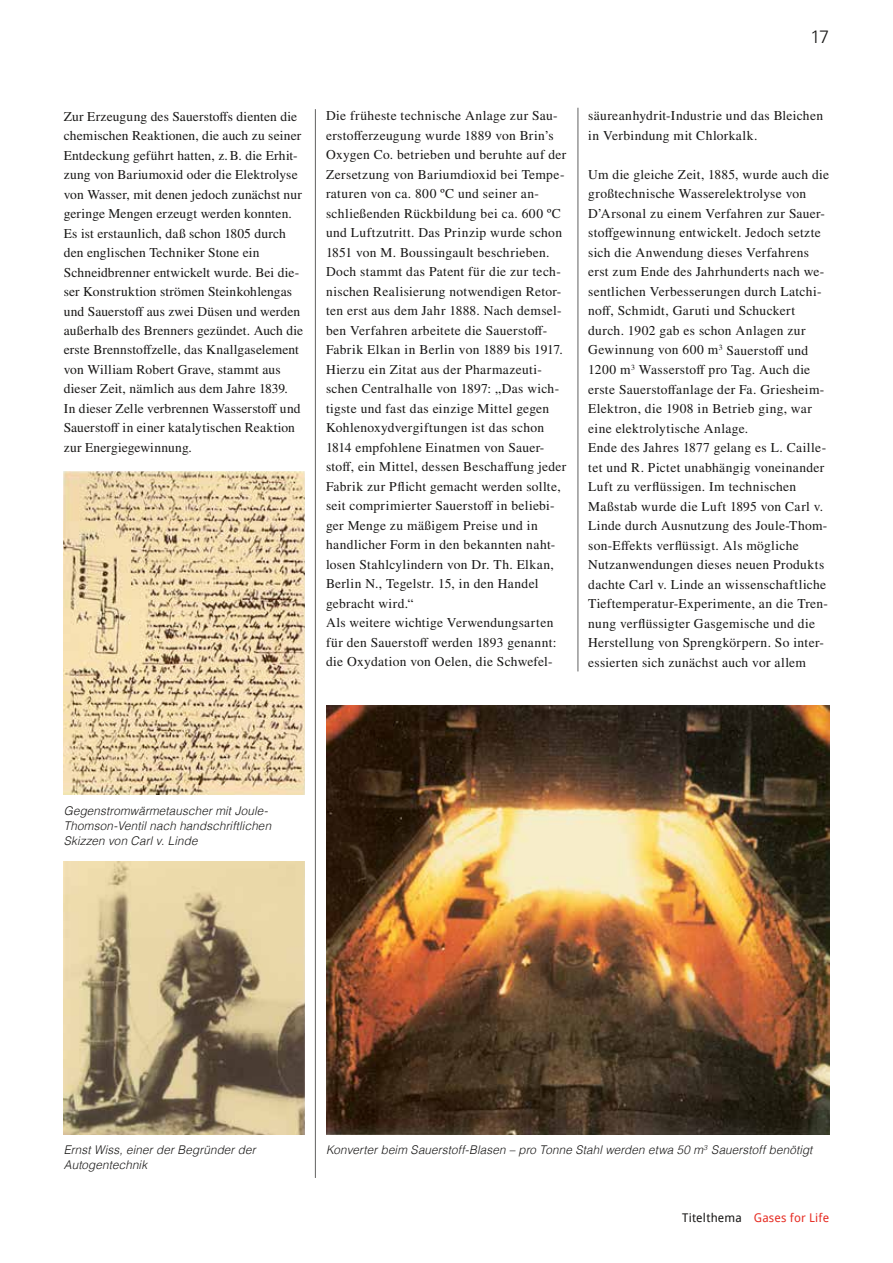
<style>
.page{position:relative;width:893px;height:1263px;background:#fff}
.page>*{position:absolute;margin:0;border:0;box-sizing:border-box;transform-origin:0 0}
.t1{font:300 18px "Univers CE";color:#181716}
.t2{font:13.5px/19.5px "STIX General";letter-spacing:.02em;color:#181716}
.t3{font:italic 300 12px/15px "Helvetica";letter-spacing:.015em;color:#181716}
.t4{font:12px "Droid Sans";letter-spacing:.02em;color:#e62d24}
.s1{color:#181716}
</style>
<div class="page">
<hr style="left:315px;top:109px;width:1px;height:1069px;background:#626261">
<hr style="left:578px;top:108px;width:1px;height:563px;background:#626261">
<img style="left:64px;top:472px;width:241px;height:323px">
<img style="left:64px;top:862px;width:241px;height:273px">
<img style="left:326px;top:706px;width:503px;height:429px">
<h1 class="t1" style="left:810px;top:26px;width:20px">17</h1>
<p class="t2" style="left:64px;top:107px;width:241px">Zur Erzeugung des Sauerstoffs dienten die chemischen Reaktionen, die auch zu seiner Entdeckung geführt hatten, z.B. die Erhit&shy;zung von Bariumoxid oder die Elektrolyse von Wasser, mit denen jedoch zunächst nur geringe Mengen erzeugt werden konnten.<br>Es ist erstaunlich, daß schon 1805 durch den englischen Techniker Stone ein Schneidbrenner entwickelt wurde. Bei die&shy;ser Konstruktion strömen Steinkohlengas und Sauerstoff aus zwei Düsen und werden außerhalb des Brenners gezündet. Auch die erste Brennstoffzelle, das Knallgaselement von William Robert Grave, stammt aus dieser Zeit, nämlich aus dem Jahre 1839.<br>In dieser Zelle verbrennen Wasserstoff und Sauerstoff in einer katalytischen Reaktion zur Energiegewinnung.</p>
<p class="t2" style="left:326px;top:107px;width:242px">Die früheste technische Anlage zur Sau&shy;erstofferzeugung wurde 1889 von Brin’s Oxygen Co. betrieben und beruhte auf der Zersetzung von Bariumdioxid bei Tempe&shy;raturen von ca. 800 ºC und seiner an&shy;schließenden Rückbildung bei ca. 600 ºC und Luftzutritt. Das Prinzip wurde schon 1851 von M. Boussingault beschrieben.<br>Doch stammt das Patent für die zur tech&shy;nischen Realisierung notwendigen Retor&shy;ten erst aus dem Jahr 1888. Nach demsel&shy;ben Verfahren arbeitete die Sauerstoff-Fabrik Elkan in Berlin von 1889 bis 1917.<br>Hierzu ein Zitat aus der Pharmazeuti&shy;schen Centralhalle von 1897: „Das wich&shy;tigste und fast das einzige Mittel gegen Kohlenoxydvergiftungen ist das schon 1814 empfohlene Einatmen von Sauer&shy;stoff, ein Mittel, dessen Beschaffung jeder Fabrik zur Pflicht gemacht werden sollte, seit comprimierter Sauerstoff in beliebi&shy;ger Menge zu mäßigem Preise und in handlicher Form in den bekannten naht&shy;losen Stahlcylindern von Dr. Th. Elkan, Berlin N., Tegelstr. 15, in den Handel gebracht wird.“<br>Als weitere wichtige Verwendungsarten für den Sauerstoff werden 1893 genannt: die Oxydation von Oelen, die Schwefel-</p>
<p class="t2" style="left:588px;top:107px;width:236px">säureanhydrit-Industrie und das Bleichen in Verbindung mit Chlorkalk.</p>
<p class="t2" style="left:588px;top:165px;width:242px">Um die gleiche Zeit, 1885, wurde auch die großtechnische Wasserelektrolyse von D’Arsonal zu einem Verfahren zur Sauer&shy;stoffgewinnung entwickelt. Jedoch setzte sich die Anwendung dieses Verfahrens erst zum Ende des Jahrhunderts nach we&shy;sentlichen Verbesserungen durch Latchi&shy;noff, Schmidt, Garuti und Schuckert durch. 1902 gab es schon Anlagen zur Gewinnung von 600 m<sup>3</sup> Sauerstoff und 1200 m<sup>3</sup> Wasserstoff pro Tag. Auch die erste Sauerstoffanlage der Fa. Griesheim-Elektron, die 1908 in Betrieb ging, war eine elektrolytische Anlage.<br>Ende des Jahres 1877 gelang es L. Caille&shy;tet und R. Pictet unabhängig voneinander Luft zu verflüssigen. Im technischen Maßstab wurde die Luft 1895 von Carl v.<br>Linde durch Ausnutzung des Joule-Thom&shy;son-Effekts verflüssigt. Als mögliche Nutzanwendungen dieses neuen Produkts dachte Carl v. Linde an wissenschaftliche Tieftemperatur-Experimente, an die Tren&shy;nung verflüssigter Gasgemische und die Herstellung von Sprengkörpern. So inter&shy;essierten sich zunächst auch vor allem</p>
<p class="t3" style="left:64px;top:802px;width:209px">Gegenstromwärmetauscher mit Joule-<br>Thomson-Ventil nach handschriftlichen<br>Skizzen von Carl v. Linde</p>
<p class="t3" style="left:64px;top:1142px;width:193px">Ernst Wiss, einer der Begründer der<br>Autogentechnik</p>
<p class="t3" style="left:326px;top:1141px;width:488px">Konverter beim Sauerstoff-Blasen – pro Tonne Stahl werden etwa 50 m<sup>3</sup> Sauerstoff benötigt</p>
<p class="t4" style="left:682px;top:1211px;width:149px"><span class="s1">Titelthema</span> Gases for Life</p>
</div>
